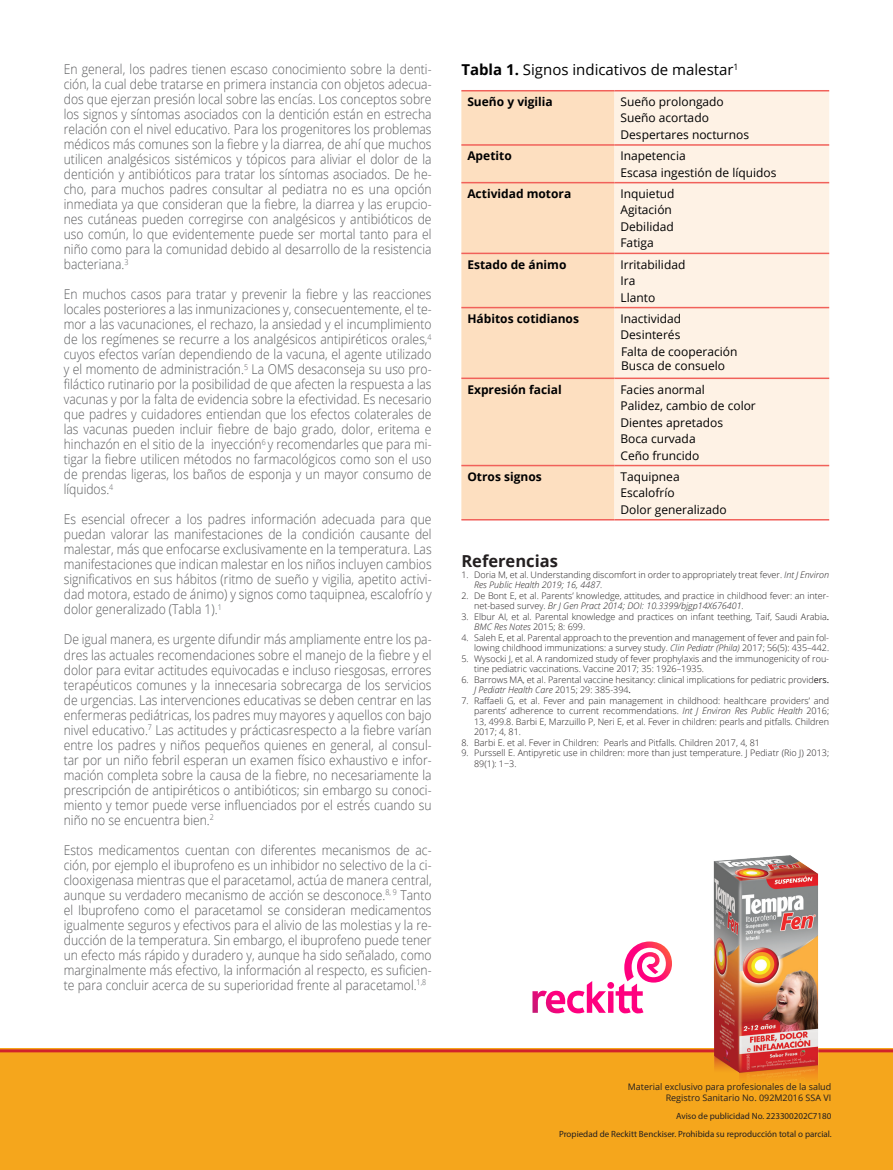
<style>
.page{position:relative;width:893px;height:1170px;background:#fff}
.page>*{position:absolute;margin:0;border:0;box-sizing:border-box;transform-origin:0 0}
.t1{font:700 16.5px "Open Sans";color:#231f20}
.t2{font:15px "Open Sans";color:#000001}
.t3{font:300 13.5px/15px "Open Sans";color:#57585a;text-align:justify;scale:.9 1}
.t4{font:12px/16.5px "Open Sans";color:#000001}
.t5{font:700 12px "Open Sans";color:#000001}
.t6{font:300 9px/10.5px "Open Sans";color:#231f20}
.t7{font:9px "Myriad Pro";color:#231f20}
.t8{font:9px "Open Sans";color:#231f20}
.s1{font-weight:700}
.s2{font-style:italic}
.s3{font-weight:400}
</style>
<div class="page">
<div style="left:0;top:1048px;width:893px;height:121px;background:#f5a61c"></div>
<hr style="left:0;top:1049px;width:893px;height:3px;background:#d1232a">
<img style="left:704px;top:855px;width:119px;height:225px">
<svg style="left:532px;top:941px;width:140px;height:72px"></svg>
<div style="left:461px;top:91px;width:153px;height:428px;background:#fddfc0"></div>
<div style="left:614px;top:91px;width:215px;height:428px;background:#fef2e5"></div>
<hr style="left:461px;top:144px;width:153px;height:2px;background:#f1615a">
<hr style="left:614px;top:144px;width:215px;height:2px;background:#f1615a">
<hr style="left:461px;top:182px;width:153px;height:1px;background:#f1615a">
<hr style="left:614px;top:182px;width:215px;height:1px;background:#f1615a">
<hr style="left:461px;top:252px;width:153px;height:2px;background:#f1615a">
<hr style="left:614px;top:252px;width:215px;height:2px;background:#f1615a">
<hr style="left:461px;top:307px;width:153px;height:1px;background:#f1615a">
<hr style="left:614px;top:307px;width:215px;height:1px;background:#f1615a">
<hr style="left:461px;top:377px;width:153px;height:2px;background:#f1615a">
<hr style="left:614px;top:377px;width:215px;height:2px;background:#f1615a">
<hr style="left:461px;top:465px;width:153px;height:1px;background:#f1615a">
<hr style="left:614px;top:465px;width:215px;height:1px;background:#f1615a">
<hr style="left:461px;top:90px;width:153px;height:1px;background:#f1615a">
<hr style="left:614px;top:90px;width:215px;height:1px;background:#f1615a">
<hr style="left:461px;top:519px;width:153px;height:1px;background:#f1615a">
<hr style="left:614px;top:519px;width:215px;height:1px;background:#f1615a">
<p class="t3" style="left:64px;top:61px;width:410px">En general, los padres tienen escaso conocimiento sobre la denti&shy;ción, la cual debe tratarse en primera instancia con objetos adecua&shy;dos que ejerzan presión local sobre las encías. Los conceptos sobre los signos y síntomas asociados con la dentición están en estrecha relación con el nivel educativo. Para los progenitores los problemas médicos más comunes son la fiebre y la diarrea, de ahí que muchos utilicen analgésicos sistémicos y tópicos para aliviar el dolor de la dentición y antibióticos para tratar los síntomas asociados. De he&shy;cho, para muchos padres consultar al pediatra no es una opción inmediata ya que consideran que la fiebre, la diarrea y las erupcio&shy;nes cutáneas pueden corregirse con analgésicos y antibióticos de uso común, lo que evidentemente puede ser mortal tanto para el niño como para la comunidad debido al desarrollo de la resistencia bacteriana.<sup>3</sup></p>
<p class="t3" style="left:64px;top:286px;width:410px">En muchos casos para tratar y prevenir la fiebre y las reacciones locales posteriores a las inmunizaciones y, consecuentemente, el te&shy;mor a las vacunaciones, el rechazo, la ansiedad y el incumplimiento de los regímenes se recurre a los analgésicos antipiréticos orales,<sup>4 </sup>cuyos efectos varían dependiendo de la vacuna, el agente utilizado y el momento de administración.<sup>5</sup> La OMS desaconseja su uso pro&shy;filáctico rutinario por la posibilidad de que afecten la respuesta a las vacunas y por la falta de evidencia sobre la efectividad. Es necesario que padres y cuidadores entiendan que los efectos colaterales de las vacunas pueden incluir fiebre de bajo grado, dolor, eritema e hinchazón en el sitio de la inyección<sup>6</sup> y recomendarles que para mi&shy;tigar la fiebre utilicen métodos no farmacológicos como son el uso de prendas ligeras, los baños de esponja y un mayor consumo de líquidos.<sup>4</sup></p>
<p class="t3" style="left:64px;top:511px;width:410px">Es esencial ofrecer a los padres información adecuada para que puedan valorar las manifestaciones de la condición causante del malestar, más que enfocarse exclusivamente en la temperatura. Las manifestaciones que indican malestar en los niños incluyen cambios significativos en sus hábitos (ritmo de sueño y vigilia, apetito activi&shy;dad motora, estado de ánimo) y signos como taquipnea, escalofrío y dolor generalizado (Tabla 1).<sup>1</sup></p>
<p class="t3" style="left:64px;top:631px;width:410px">De igual manera, es urgente difundir más ampliamente entre los pa&shy;dres las actuales recomendaciones sobre el manejo de la fiebre y el dolor para evitar actitudes equivocadas e incluso riesgosas, errores terapéuticos comunes y la innecesaria sobrecarga de los servicios de urgencias. Las intervenciones educativas se deben centrar en las enfermeras pediátricas, los padres muy mayores y aquellos con bajo nivel educativo.<sup>7</sup> Las actitudes y prácticasrespecto a la fiebre varían entre los padres y niños pequeños quienes en general, al consul&shy;tar por un niño febril esperan un examen físico exhaustivo e infor&shy;mación completa sobre la causa de la fiebre, no necesariamente la prescripción de antipiréticos o antibióticos; sin embargo su conoci&shy;miento y temor puede verse influenciados por el estrés cuando su niño no se encuentra bien.<sup>2</sup></p>
<p class="t3" style="left:64px;top:841px;width:410px">Estos medicamentos cuentan con diferentes mecanismos de ac&shy;ción, por ejemplo el ibuprofeno es un inhibidor no selectivo de la ci&shy;clooxigenasa mientras que el paracetamol, actúa de manera central, aunque su verdadero mecanismo de acción se desconoce.<sup>8,</sup> <sup>9</sup> Tanto el Ibuprofeno como el paracetamol se consideran medicamentos igualmente seguros y efectivos para el alivio de las molestias y la re&shy;ducción de la temperatura. Sin embargo, el ibuprofeno puede tener un efecto más rápido y duradero y, aunque ha sido señalado, como marginalmente más efectivo, la información al respecto, es suficien&shy;te para concluir acerca de su superioridad frente al paracetamol.<sup>1,8</sup></p>
<p class="t2" style="left:461px;top:60px;width:279px"><span class="s1">Tabla 1.</span> Signos indicativos de malestar<sup>1</sup></p>
<p class="t5" style="left:467px;top:93px;width:87px">Sueño y vigilia</p>
<p class="t4" style="left:620px;top:93px;width:130px">Sueño prolongado<br>Sueño acortado<br>Despertares nocturnos</p>
<p class="t5" style="left:467px;top:147px;width:46px">Apetito</p>
<p class="t4" style="left:620px;top:147px;width:158px">Inapetencia<br>Escasa ingestión de líquidos</p>
<p class="t5" style="left:467px;top:185px;width:105px">Actividad motora</p>
<p class="t4" style="left:620px;top:185px;width:56px">Inquietud<br>Agitación<br>Debilidad<br>Fatiga</p>
<p class="t5" style="left:467px;top:256px;width:101px">Estado de ánimo</p>
<p class="t4" style="left:620px;top:255px;width:66px">Irritabilidad<br>Ira<br>Llanto</p>
<p class="t5" style="left:467px;top:310px;width:113px">Hábitos cotidianos</p>
<p class="t4" style="left:620px;top:310px;width:119px">Inactividad<br>Desinterés<br>Falta de cooperación</p>
<p class="t4" style="left:621px;top:357px;width:106px">Busca de consuelo</p>
<p class="t5" style="left:467px;top:380px;width:96px">Expresión facial</p>
<p class="t4" style="left:620px;top:380px;width:137px">Facies anormal<br>Palidez, cambio de color<br>Dientes apretados<br>Boca curvada<br>Ceño fruncido</p>
<p class="t5" style="left:467px;top:468px;width:76px">Otros signos</p>
<p class="t4" style="left:620px;top:468px;width:108px">Taquipnea<br>Escalofrío<br>Dolor generalizado</p>
<p class="t1" style="left:461px;top:549px;width:98px">Referencias</p>
<p class="t6" style="left:474px;top:569px;width:357px;text-indent:-13px">1. Doria M, et al. Understanding discomfort in order to appropriately treat fever. <span class="s2">Int J Environ<br>Res Public Health 2019; 16, 4487.</span></p>
<p class="t6" style="left:474px;top:590px;width:357px;text-indent:-13px">2. De Bont E, et al. Parents’ knowledge, attitudes, and practice in childhood fever: an inter&shy;net-based survey. <span class="s2">Br J Gen Pract 2014; DOI: 10.3399/bjgp14X676401.</span></p>
<p class="t6" style="left:474px;top:611px;width:357px;text-indent:-13px">3. Elbur AI, et al. Parental knowledge and practices on infant teething, Taif, Saudi Arabia<span class="s3">.<br></span><span class="s2">BMC Res Notes</span> 2015; 8: 699.</p>
<p class="t6" style="left:461px;top:632px;width:369px;text-align:right">4. Saleh E, et al. Parental approach to the prevention and management of fever and pain fol&shy;lowing childhood immunizations: a survey study. <span class="s2">Clin Pediatr (Phila)</span> 2017; 56(5): 435–442.</p>
<p class="t6" style="left:474px;top:653px;width:357px;text-indent:-13px">5. Wysocki J, et al. A randomized study of fever prophylaxis and the immunogenicity of rou&shy;tine pediatric vaccinations. Vaccine 2017; 35: 1926–1935.</p>
<p class="t6" style="left:474px;top:674px;width:357px;text-indent:-13px">6. Barrows MA, et al. Parental vaccine hesitancy: clinical implications for pediatric provid<span class="s3">ers.<br></span><span class="s2">J Pediatr Health Care</span> 2015; 29: 385-394<span class="s3">.</span></p>
<p class="t6" style="left:474px;top:695px;width:357px;text-align:justify;text-indent:-13px">7. Raffaeli G, et al. Fever and pain management in childhood: healthcare providers’ and parents’ adherence to current recommendations. <span class="s2">Int J Environ Res Public Health</span> 2016; 13, 499.8. Barbi E, Marzuillo P, Neri E, et al. Fever in children: pearls and pitfalls. Children 2017; 4, 81.</p>
<p class="t6" style="left:461px;top:737px;width:300px">8. Barbi E. et al. Fever in Children: Pearls and Pitfalls. Children 2017, 4, 81</p>
<p class="t6" style="left:474px;top:747px;width:357px;text-indent:-13px">9. Purssell E. Antipyretic use in children: more than just temperature. J Pediatr (Rio J) 2013;<br>89(1): 1−3.</p>
<p class="t8" style="left:628px;top:1080px;width:205px">Material exclusivo para profesionales de la salud</p>
<p class="t8" style="left:666px;top:1091px;width:167px">Registro Sanitario No. 092M2016 SSA VI</p>
<p class="t7" style="left:676px;top:1109px;width:157px">Aviso de publicidad No. 223300202C7180</p>
<p class="t7" style="left:559px;top:1128px;width:274px">Propiedad de Reckitt Benckiser. Prohibida su reproducción total o parcial.</p>
</div>
